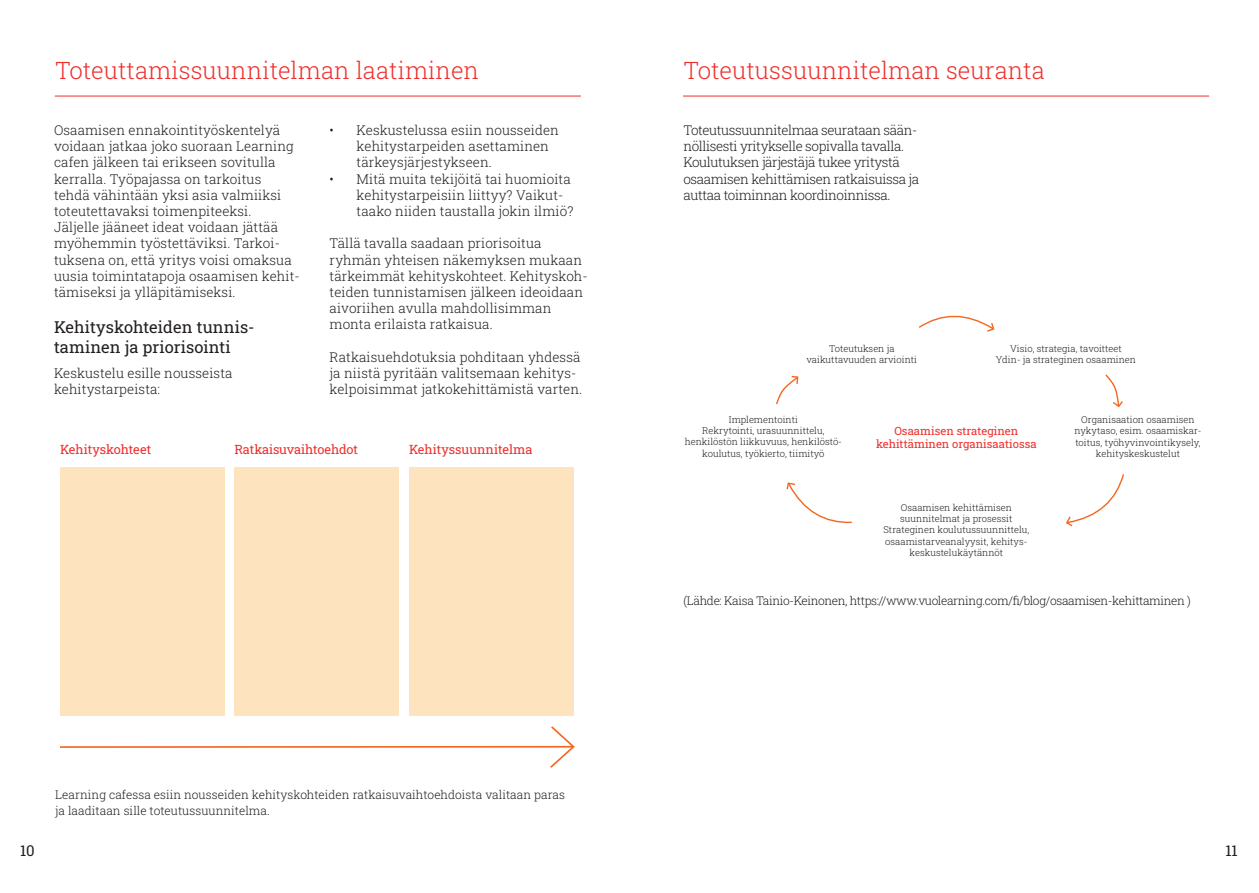
<style>
.page{position:relative;width:1259px;height:893px;background:#fff}
.page>*{position:absolute;margin:0;border:0;box-sizing:border-box;transform-origin:0 0}
.t1{font:300 24px "Roboto Slab";color:#ee302d}
.t2{font:16.5px/19.8px "Roboto Slab";letter-spacing:.005em;color:#231f20}
.t3{font:15px "Roboto Slab";color:#231f20}
.t4{font:300 13.5px/16.2px "Roboto Slab";letter-spacing:.005em;color:#231f20}
.t5{font:300 13.5px/16.2px "Roboto Slab";letter-spacing:-.03em;color:#231f20}
.t6{font:12.75px "Roboto Slab";letter-spacing:-.005em;color:#ee302d}
.t7{font:300 12px/16.2px "Roboto Slab";color:#231f20}
.t8{font:300 12px "Roboto Slab";letter-spacing:-.03em;color:#231f20}
.t9{font:11.4px/13.6px "Roboto Slab";color:#ee302d;text-align:center}
.t10{font:300 9.45px/11.4px "Roboto Slab";color:#231f20;text-align:center}
</style>
<div class="page">
<div style="left:234px;top:467px;width:165px;height:249px;background:#fde4be"></div>
<svg style="left:548px;top:726px;width:27px;height:42px"></svg>
<hr style="left:60px;top:746px;width:513px;height:2px;background:#f36821">
<div style="left:409px;top:467px;width:164px;height:249px;background:#fde4be"></div>
<div style="left:60px;top:467px;width:164px;height:249px;background:#fde4be"></div>
<hr style="left:55px;top:96px;width:526px;height:1px;background:#ee302d">
<hr style="left:683px;top:96px;width:526px;height:1px;background:#ee302d">
<svg style="left:1105px;top:374px;width:18px;height:34px"></svg>
<svg style="left:776px;top:375px;width:23px;height:30px"></svg>
<svg style="left:1066px;top:474px;width:58px;height:53px"></svg>
<svg style="left:919px;top:315px;width:76px;height:17px"></svg>
<svg style="left:786px;top:482px;width:66px;height:42px"></svg>
<h1 class="t1" style="left:55px;top:54px;width:425px">Toteuttamissuunnitelman laatiminen</h1>
<p class="t4" style="left:54px;top:122px;width:247px">Osaamisen ennakointityöskentelyä voidaan jatkaa joko suoraan Learning cafen jälkeen tai erikseen sovitulla kerralla. Työpajassa on tarkoitus tehdä vähintään yksi asia valmiiksi toteutettavaksi toimenpiteeksi.<br>Jäljelle jääneet ideat voidaan jättää myöhemmin työstettäviksi. Tarkoi&shy;tuksena on, että yritys voisi omaksua uusia toimintatapoja osaamisen kehit&shy;tämiseksi ja ylläpitämiseksi.</p>
<p class="t2" style="left:54px;top:317px;width:202px">Kehityskohteiden tunnis&shy;taminen ja priorisointi</p>
<p class="t4" style="left:54px;top:365px;width:180px">Keskustelu esille nousseista kehitystarpeista:</p>
<p class="t4" style="left:357px;top:122px;width:204px;text-indent:-27px">• Keskustelussa esiin nousseiden kehitystarpeiden asettaminen tärkeysjärjestykseen.</p>
<p class="t4" style="left:357px;top:170px;width:218px;text-indent:-27px">• Mitä muita tekijöitä tai huomioita kehitystarpeisiin liittyy? Vaikut&shy;taako niiden taustalla jokin ilmiö?</p>
<p class="t4" style="left:330px;top:235px;width:260px">Tällä tavalla saadaan priorisoitua ryhmän yhteisen näkemyksen mukaan tärkeimmät kehityskohteet. Kehityskoh&shy;teiden tunnistamisen jälkeen ideoidaan aivoriihen avulla mahdollisimman monta erilaista ratkaisua.</p>
<p class="t4" style="left:330px;top:348px;width:254px">Ratkaisuehdotuksia pohditaan yhdessä ja niistä pyritään valitsemaan kehitys&shy;kelpoisimmat jatkokehittämistä varten.</p>
<p class="t6" style="left:60px;top:440px;width:93px">Kehityskohteet</p>
<p class="t6" style="left:234px;top:440px;width:125px">Ratkaisuvaihtoehdot</p>
<p class="t6" style="left:409px;top:440px;width:125px">Kehityssuunnitelma</p>
<p class="t7" style="left:55px;top:786px;width:511px">Learning cafessa esiin nousseiden kehityskohteiden ratkaisuvaihtoehdoista valitaan paras ja laaditaan sille toteutussuunnitelma.</p>
<h1 class="t1" style="left:683px;top:54px;width:363px">Toteutussuunnitelman seuranta</h1>
<p class="t5" style="left:683px;top:122px;width:237px">Toteutussuunnitelmaa seurataan sään&shy;nöllisesti yritykselle sopivalla tavalla.<br>Koulutuksen järjestäjä tukee yritystä osaamisen kehittämisen ratkaisuissa ja auttaa toiminnan koordinoinnissa.</p>
<p class="t10" style="left:806px;top:343px;width:112px">Toteutuksen ja vaikuttavuuden arviointi</p>
<p class="t10" style="left:996px;top:343px;width:142px">Visio, strategia, tavoitteet<br>Ydin- ja strateginen osaaminen</p>
<p class="t10" style="left:685px;top:413px;width:159px">Implementointi<br>Rekrytointi, urasuunnittelu, henkilöstön liikkuvuus, henkilöstö&shy;koulutus, työkierto, tiimityö</p>
<p class="t9" style="left:876px;top:423px;width:162px">Osaamisen strateginen kehittäminen organisaatiossa</p>
<p class="t10" style="left:883px;top:501px;width:147px">Osaamisen kehittämisen suunnitelmat ja prosessit<br>Strateginen koulutussuunnittelu, osaamistarveanalyysit, kehitys&shy;keskustelukäytännöt</p>
<p class="t10" style="left:1074px;top:414px;width:129px">Organisaation osaamisen nykytaso, esim. osaamiskar&shy;toitus, työhyvinvointikysely, kehityskeskustelut</p>
<p class="t8" style="left:683px;top:592px;width:509px">(Lähde: Kaisa Tainio-Keinonen, https://www.vuolearning.com/fi/blog/osaamisen-kehittaminen )</p>
<p class="t3" style="left:20px;top:840px;width:16px">10</p>
<p class="t3" style="left:1225px;top:840px;width:14px">11</p>
</div>
